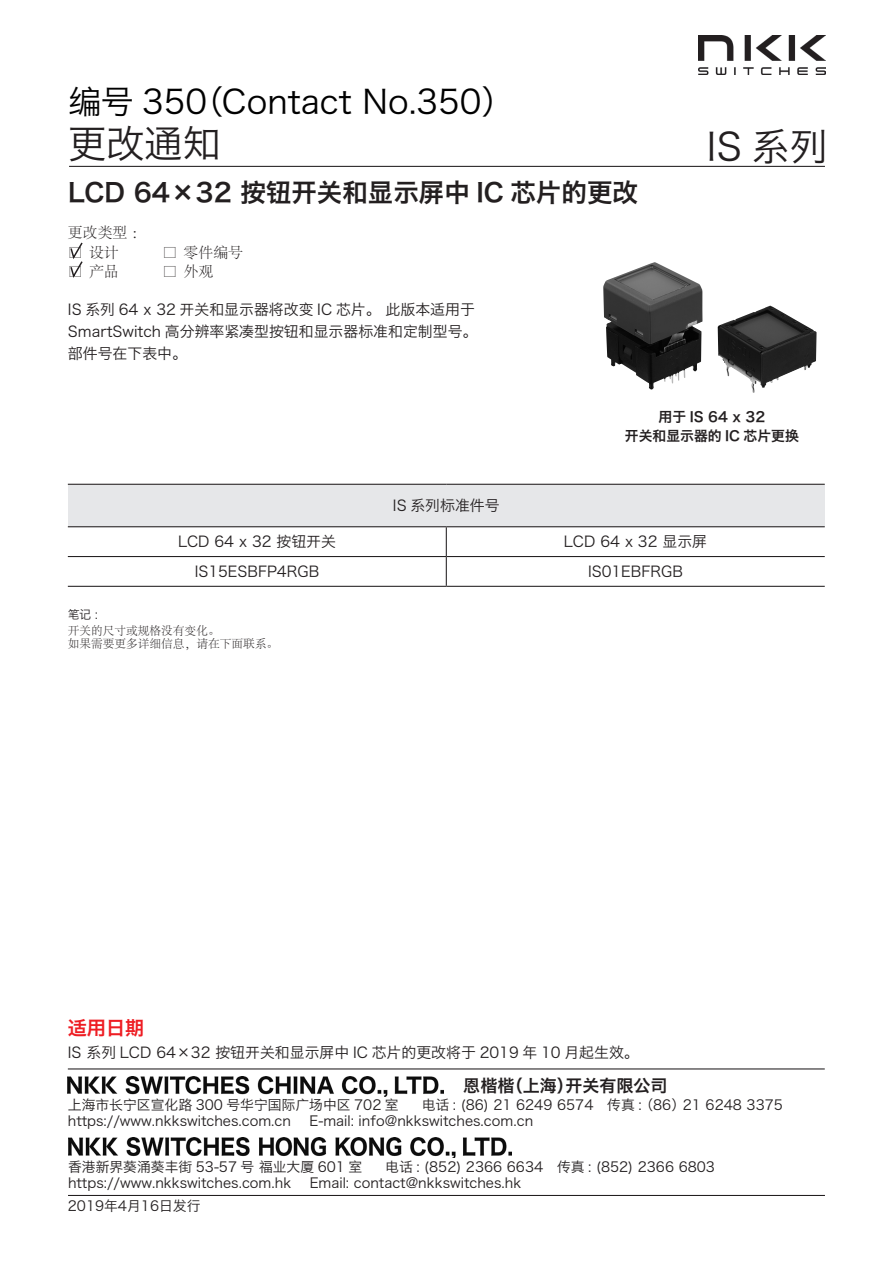
<style>
.page{position:relative;width:893px;height:1263px;background:#fff}
.page>*{position:absolute;margin:0;border:0;box-sizing:border-box;transform-origin:0 0}
.t1{font:38.25px "Hiragino Sans GB W3";color:#231f20}
.t2{font:33px "Hiragino Sans GB W3";color:#000}
.t3{font:25.5px "Hiragino Sans GB W6";color:#231f20}
.t4{font:19.2px "Hiragino Sans GB W6";color:#ee1d23}
.t5{font:16.95px "Hiragino Sans GB W6";color:#231f20}
.Adobe_Song_Std{font:14.85px/22.4px "Hiragino Sans GB W3";color:#231f20}
.t6{font:300 14.85px "Adobe Song Std";color:#231f20}
.t7{font:13.8px "Hiragino Sans GB W3";color:#231f20}
.Adobe_Song_Std-2{font:13.8px "Hiragino Sans GB W6";color:#231f20}
.t8{font:12px "Hiragino Sans GB W3";color:#231f20}
.t9{font:300 11.7px "Adobe Song Std";color:#231f20}
</style>
<div class="page">
<svg style="left:70px;top:242px;width:13px;height:36px"></svg>
<img style="left:603px;top:262px;width:99px;height:127px">
<img style="left:718px;top:306px;width:61px;height:87px">
<div style="left:68px;top:484px;width:757px;height:43px;background:#e6e7e9"></div>
<hr style="left:68px;top:484px;width:378px;height:1px;background:#231f20">
<hr style="left:446px;top:484px;width:379px;height:1px;background:#231f20">
<hr style="left:68px;top:526px;width:378px;height:1px;background:#231f20">
<hr style="left:446px;top:526px;width:379px;height:1px;background:#231f20">
<hr style="left:68px;top:556px;width:378px;height:1px;background:#231f20">
<hr style="left:446px;top:556px;width:379px;height:1px;background:#231f20">
<svg style="left:446px;top:527px;width:1px;height:59px"></svg>
<hr style="left:68px;top:586px;width:378px;height:1px;background:#231f20">
<hr style="left:446px;top:586px;width:379px;height:1px;background:#231f20">
<img style="left:698px;top:35px;width:128px;height:40px">
<hr style="left:68px;top:1195px;width:757px;height:1px;background:#231f20">
<hr style="left:68px;top:1068px;width:757px;height:1px;background:#231f20">
<hr style="left:69px;top:166px;width:756px;height:1px;background:#231f20">
<img style="left:68px;top:1076px;width:375px;height:21px">
<img style="left:68px;top:1137px;width:443px;height:20px">
<p class="t2" style="left:68px;top:81px;width:448px">编号 350（Contact No.350）</p>
<p class="t1" style="left:68px;top:120px;width:155px">更改通知</p>
<p class="t3" style="left:68px;top:176px;width:571px">LCD 64×32 按钮开关和显示屏中 IC 芯片的更改</p>
<p class="t6" style="left:68px;top:225px;width:80px">更改类型：</p>
<p class="t6" style="left:68px;top:244px;width:52px">□ 设计</p>
<p class="t6" style="left:163px;top:244px;width:82px">□ 零件编号</p>
<p class="t6" style="left:68px;top:263px;width:52px">□ 产品</p>
<p class="t6" style="left:163px;top:263px;width:52px">□ 外观</p>
<p class="Adobe_Song_Std" style="left:68px;top:298px;width:411px">IS 系列 64 x 32 开关和显示器将改变 IC 芯片。 此版本适用于<br>SmartSwitch 高分辨率紧凑型按钮和显示器标准和定制型号。部件号在下表中。</p>
<p class="t1" style="left:707px;top:123px;width:123px">IS 系列</p>
<p class="Adobe_Song_Std" style="left:393px;top:494px;width:108px">IS 系列标准件号</p>
<p class="Adobe_Song_Std-2" style="left:659px;top:407px;width:108px">用于 IS 64 x 32</p>
<p class="Adobe_Song_Std-2" style="left:625px;top:427px;width:175px">开关和显示器的 IC 芯片更换</p>
<p class="Adobe_Song_Std" style="left:178px;top:530px;width:159px">LCD 64 x 32 按钮开关</p>
<p class="Adobe_Song_Std" style="left:564px;top:530px;width:145px">LCD 64 x 32 显示屏</p>
<p class="Adobe_Song_Std" style="left:195px;top:560px;width:126px">IS15ESBFP4RGB</p>
<p class="Adobe_Song_Std" style="left:588px;top:560px;width:96px">IS01EBFRGB</p>
<p class="t8" style="left:68px;top:607px;width:40px">笔记：</p>
<p class="t9" style="left:68px;top:624px;width:154px">开关的尺寸或规格没有变化。</p>
<p class="t9" style="left:68px;top:637px;width:212px">如果需要更多详细信息，请在下面联系。</p>
<p class="t4" style="left:68px;top:1015px;width:78px">适用日期</p>
<p class="Adobe_Song_Std" style="left:68px;top:1040px;width:572px">IS 系列 LCD 64×32 按钮开关和显示屏中 IC 芯片的更改将于 2019 年 10 月起生效。</p>
<p class="t5" style="left:463px;top:1075px;width:206px">恩楷楷（上海）开关有限公司</p>
<p class="t7" style="left:68px;top:1096px;width:332px">上海市长宁区宣化路 300 号华宁国际广场中区 702 室</p>
<p class="t7" style="left:422px;top:1096px;width:363px">电话 : (86) 21 6249 6574 传真 : （86）21 6248 3375</p>
<p class="t7" style="left:68px;top:1112px;width:467px">https://www.nkkswitches.com.cn 　E-mail: info@nkkswitches.com.cn</p>
<p class="t7" style="left:68px;top:1158px;width:296px">香港新界葵涌葵丰街 53-57 号 福业大厦 601 室</p>
<p class="t7" style="left:385px;top:1158px;width:331px">电话 : (852) 2366 6634 传真 : (852) 2366 6803</p>
<p class="t7" style="left:68px;top:1174px;width:225px">https://www.nkkswitches.com.hk</p>
<p class="t7" style="left:310px;top:1174px;width:213px">Email: contact@nkkswitches.hk</p>
<p class="t7" style="left:68px;top:1197px;width:134px">2019年4月16日发行</p>
</div>
